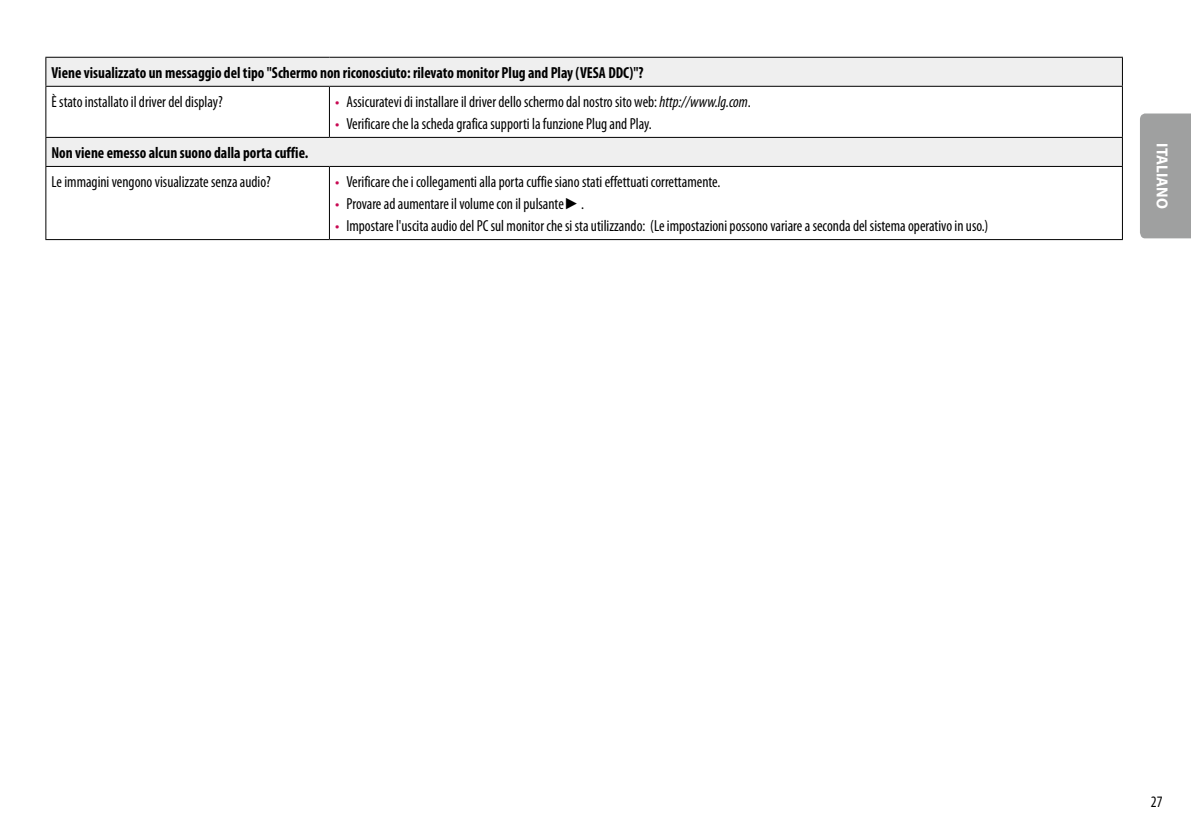
<style>
.page{position:relative;width:1191px;height:840px;background:#fff}
.page>*{position:absolute;margin:0;border:0;box-sizing:border-box;transform-origin:0 0}
.t1{font:condensed 16px "Myriad Pro";color:#000;scale:.95 1}
.t2{font:700 condensed 16px "Myriad Pro";color:#000;scale:.95 1}
.t3{font:700 16px "Myriad Pro";color:#fff;scale:.95 1}
.s1{font-family:"LG Smart";font-stretch:normal;color:#c90a53}
.s2{font-style:italic}
.s3{font-family:"Arial Narrow";font-stretch:normal}
</style>
<div class="page">
<div style="left:1140px;top:113px;width:51px;height:125px;background:#9fa0a0"></div>
<svg style="left:46px;top:58px;width:1076px;height:108px;fill:#efefef"></svg>
<hr style="left:45px;top:57px;width:284px;height:1px;background:#000">
<svg style="left:45px;top:58px;width:1px;height:28px"></svg>
<hr style="left:329px;top:57px;width:794px;height:1px;background:#000">
<svg style="left:1122px;top:58px;width:1px;height:28px"></svg>
<hr style="left:45px;top:86px;width:284px;height:1px;background:#000">
<hr style="left:45px;top:87px;width:1px;height:50px;background:#000">
<hr style="left:329px;top:86px;width:794px;height:1px;background:#000">
<hr style="left:329px;top:87px;width:1px;height:50px;background:#000">
<hr style="left:1122px;top:87px;width:1px;height:50px;background:#000">
<hr style="left:45px;top:137px;width:284px;height:1px;background:#000">
<svg style="left:45px;top:138px;width:1px;height:28px"></svg>
<hr style="left:329px;top:137px;width:794px;height:1px;background:#000">
<svg style="left:1122px;top:138px;width:1px;height:28px"></svg>
<hr style="left:45px;top:166px;width:284px;height:1px;background:#000">
<hr style="left:45px;top:167px;width:1px;height:72px;background:#000">
<hr style="left:329px;top:166px;width:794px;height:1px;background:#000">
<hr style="left:329px;top:167px;width:1px;height:72px;background:#000">
<hr style="left:1122px;top:167px;width:1px;height:72px;background:#000">
<hr style="left:45px;top:239px;width:284px;height:1px;background:#000">
<hr style="left:329px;top:239px;width:794px;height:1px;background:#000">
<p class="t2" style="left:52px;top:62px;width:624px">Viene visualizzato un messaggio del tipo "Schermo non riconosciuto: rilevato monitor Plug and Play (VESA DDC)"?</p>
<p class="t1" style="left:52px;top:92px;width:182px">È stato installato il driver del display?</p>
<p class="t1" style="left:335px;top:92px;width:439px"><span class="s1">•</span> Assicuratevi di installare il driver dello schermo dal nostro sito web: <span class="s2">http://www.lg.com</span>.</p>
<p class="t1" style="left:335px;top:114px;width:335px"><span class="s1">•</span> Verificare che la scheda grafica supporti la funzione Plug and Play.</p>
<p class="t2" style="left:52px;top:142px;width:272px">Non viene emesso alcun suono dalla porta cuffie.</p>
<p class="t1" style="left:52px;top:172px;width:232px">Le immagini vengono visualizzate senza audio?</p>
<p class="t1" style="left:335px;top:172px;width:407px"><span class="s1">•</span> Verificare che i collegamenti alla porta cuffie siano stati effettuati correttamente.</p>
<p class="t1" style="left:335px;top:194px;width:264px"><span class="s1">•</span> Provare ad aumentare il volume con il pulsante <span class="s3">►</span>.</p>
<p class="t1" style="left:335px;top:216px;width:689px"><span class="s1">•</span> Impostare l'uscita audio del PC sul monitor che si sta utilizzando: (Le impostazioni possono variare a seconda del sistema operativo in uso.)</p>
<p class="t3" style="left:1172px;top:143px;width:70px;rotate:90deg">ITALIANO</p>
<p class="t1" style="left:1151px;top:791px;width:14px">27</p>
</div>
